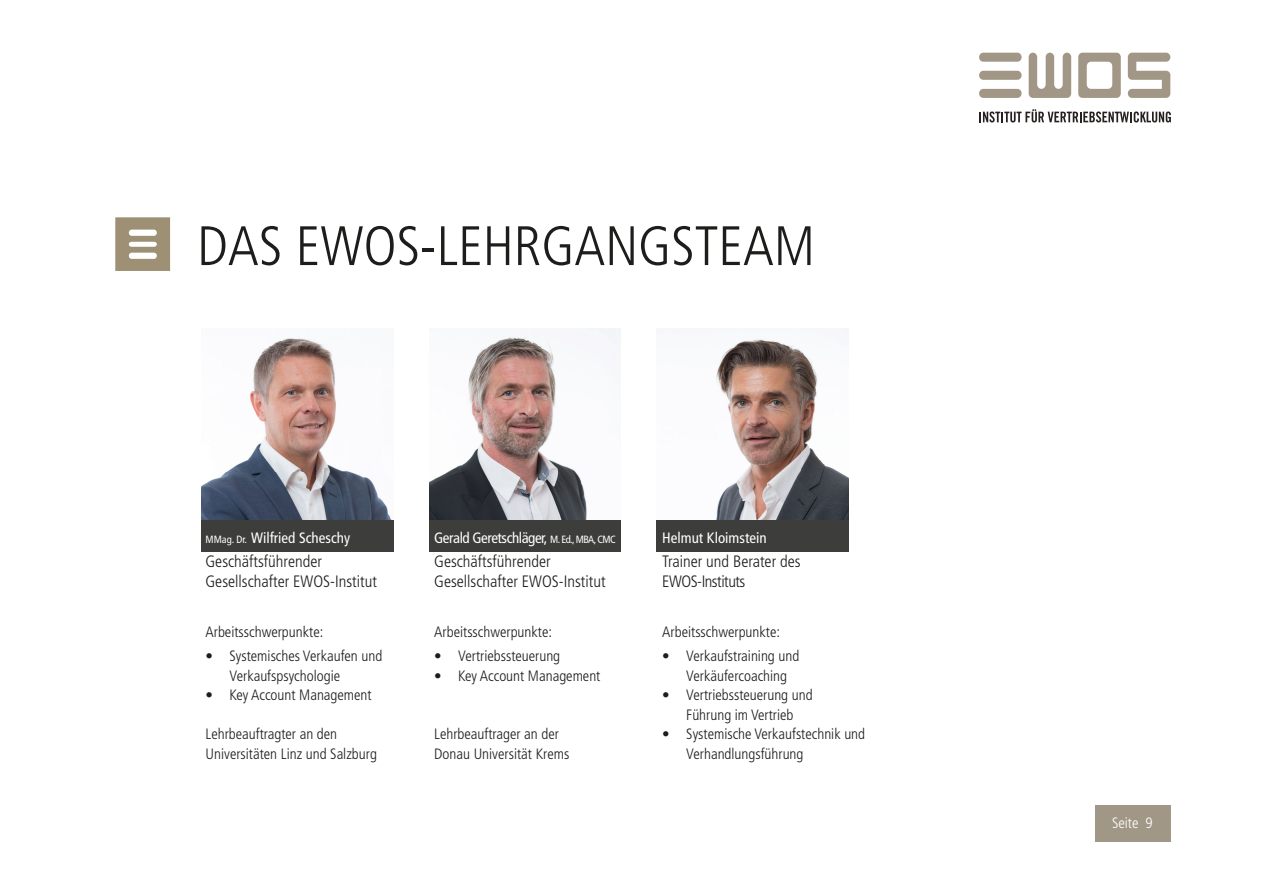
<style>
.page{position:relative;width:1263px;height:893px;background:#fff}
.page>*{position:absolute;margin:0;border:0;box-sizing:border-box;transform-origin:0 0}
.t1{font:300 condensed 55.5px "Frutiger LT Std";color:#1d1d1b}
.t2{font:300 condensed 16.5px/19.5px "Frutiger LT Std";color:#1d1d1b}
.t3{font:300 condensed 16.5px/19.5px "Frutiger LT Std";letter-spacing:-.02em;color:#1d1d1b}
.t4{font:300 condensed 15px/19.5px "Frutiger LT Std";color:#1d1d1b}
.t5{font:condensed 15px "Frutiger LT Std";color:#fff}
.t6{font:condensed 15px "Frutiger LT Std";letter-spacing:-.03em;color:#fff}
.t7{font:300 condensed 15px "Frutiger LT Std";color:#fff}
.s1{font-size:10.5px}
</style>
<div class="page">
<svg style="left:1128px;top:53px;width:42px;height:45px"></svg>
<svg style="left:979px;top:109px;width:192px;height:13px"></svg>
<svg style="left:979px;top:53px;width:42px;height:45px"></svg>
<svg style="left:1029px;top:53px;width:42px;height:45px"></svg>
<svg style="left:1078px;top:53px;width:43px;height:45px"></svg>
<div style="left:1095px;top:805px;width:76px;height:37px;background:#a19786"></div>
<svg style="left:115px;top:217px;width:56px;height:54px;background:#afa48e"></svg>
<img style="left:716px;top:328px;width:132px;height:192px">
<img style="left:201px;top:338px;width:191px;height:182px">
<img style="left:429px;top:328px;width:192px;height:192px">
<div style="left:201px;top:520px;width:192px;height:32px;background:#3d3d3c"></div>
<div style="left:429px;top:520px;width:192px;height:32px;background:#3d3d3c"></div>
<div style="left:656px;top:520px;width:192px;height:32px;background:#3d3d3c"></div>
<h1 class="t1" style="left:197px;top:214px;width:619px">DAS EWOS-LEHRGANGSTEAM</h1>
<p class="t5" style="left:206px;top:529px;width:146px"><span class="s1">MMag. Dr.</span> Wilfried Scheschy</p>
<p class="t2" style="left:206px;top:552px;width:173px">Geschäftsführender<br>Gesellschafter EWOS-Institut</p>
<p class="t4" style="left:206px;top:623px;width:119px">Arbeitsschwerpunkte:</p>
<p class="t4" style="left:230px;top:647px;width:154px;text-indent:-24px">• Systemisches Verkaufen und<br>Verkaufspsychologie</p>
<p class="t4" style="left:206px;top:686px;width:168px">• Key Account Management</p>
<p class="t4" style="left:206px;top:725px;width:173px">Lehrbeauftragter an den<br>Universitäten Linz und Salzburg</p>
<p class="t6" style="left:434px;top:529px;width:183px">Gerald Geretschläger, <span class="s1">M. Ed., MBA, CMC</span></p>
<p class="t2" style="left:434px;top:552px;width:173px">Geschäftsführender<br>Gesellschafter EWOS-Institut</p>
<p class="t4" style="left:434px;top:623px;width:119px">Arbeitsschwerpunkte:</p>
<p class="t4" style="left:434px;top:647px;width:127px">• Vertriebssteuerung</p>
<p class="t4" style="left:434px;top:666px;width:168px">• Key Account Management</p>
<p class="t4" style="left:434px;top:725px;width:137px">Lehrbeauftrager an der<br>Donau Universität Krems</p>
<p class="t5" style="left:662px;top:529px;width:106px">Helmut Kloimstein</p>
<p class="t3" style="left:662px;top:552px;width:140px">Trainer und Berater des<br>EWOS-Instituts</p>
<p class="t4" style="left:662px;top:623px;width:119px">Arbeitsschwerpunkte:</p>
<p class="t4" style="left:686px;top:647px;width:115px;text-indent:-24px">• Verkaufstraining und<br>Verkäufercoaching</p>
<p class="t4" style="left:662px;top:686px;width:152px;text-align:center">• Vertriebssteuerung und<br>Führung im Vertrieb</p>
<p class="t4" style="left:686px;top:725px;width:180px;text-indent:-24px">• Systemische Verkaufstechnik und<br>Verhandlungsführung</p>
<p class="t7" style="left:1112px;top:814px;width:42px">Seite 9</p>
</div>
